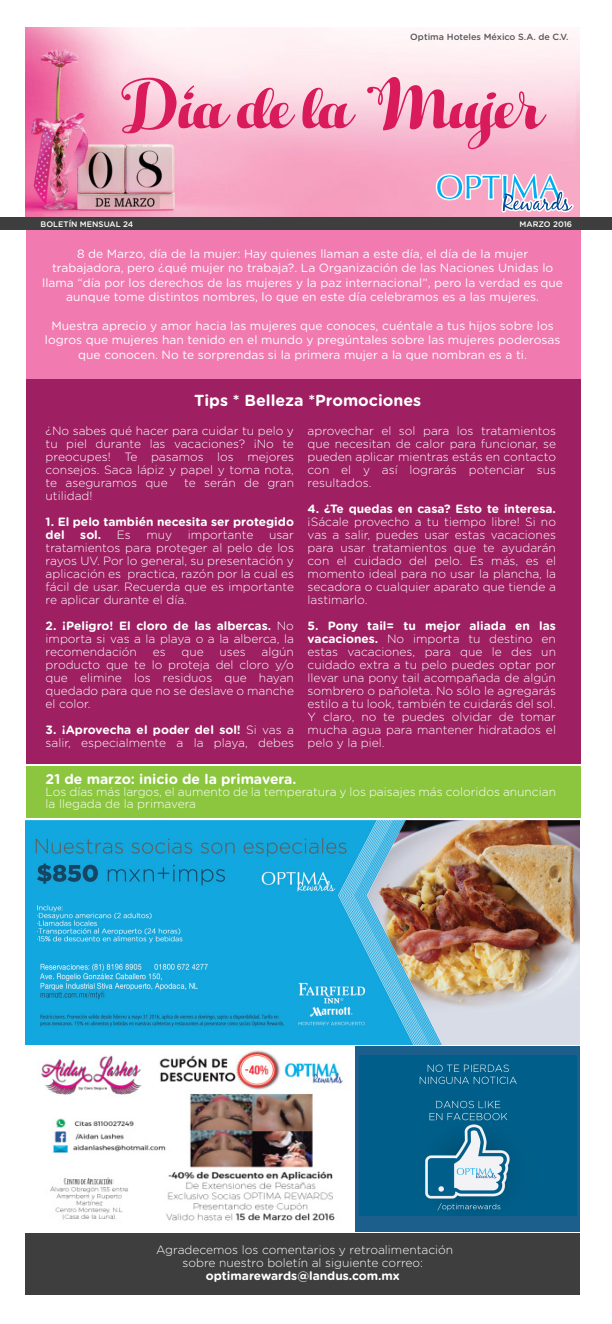
<style>
.page{position:relative;width:612px;height:1324px;background:#fff}
.page>*{position:absolute;margin:0;border:0;box-sizing:border-box;transform-origin:0 0}
.t1{font:67px "Hello Script";color:#d91a5b}
.t2{font:700 16px "Gotham Rounded";color:#fff}
.t3{font:700 14px "Gotham Rounded";color:#fff}
.t4{font:300 12px/13px "Gotham Rounded";color:#fff;text-align:justify}
.t5{font:12px/14.4px "Gotham Rounded";color:#fff;text-align:center}
.t6{font:700 12px/13px "Gotham Rounded";color:#fff}
.t7{font:500 9px "Gotham Rounded";color:#57585a}
.t8{font:500 8px "Gotham Rounded";color:#fff}
.s1{font-weight:700}
</style>
<div class="page">
<div style="left:26px;top:225px;width:554px;height:154px;background:#f17bb0"></div>
<img style="left:26px;top:27px;width:554px;height:190px">
<div style="left:0;top:217px;width:612px;height:13px;background:#3e3e3f"></div>
<svg style="left:434px;top:172px;width:142px;height:45px;background:#d2b6d3"></svg>
<div style="left:26px;top:379px;width:554px;height:384px;background:#9e1f62"></div>
<div style="left:26px;top:766px;width:554px;height:52px;background:#8bc63e"></div>
<img style="left:41px;top:1050px;width:302px;height:171px">
<img style="left:26px;top:821px;width:554px;height:223px">
<div style="left:355px;top:1046px;width:225px;height:185px;background:#1c5f8c"></div>
<img style="left:359px;top:1055px;width:218px;height:161px">
<div style="left:25px;top:1233px;width:555px;height:61px;background:#3e3e3f"></div>
<p class="t7" style="left:410px;top:31px;width:160px">Optima Hoteles México S.A. de C.V.</p>
<h1 class="t1" style="left:115px;top:66px;width:426px">Día de la Mujer</h1>
<p class="t8" style="left:41px;top:219px;width:94px">BOLETÍN MENSUAL 24</p>
<p class="t8" style="left:520px;top:219px;width:54px">MARZO 2016</p>
<p class="t5" style="left:42px;top:246px;width:522px">8 de Marzo, día de la mujer: Hay quienes llaman a este día, el día de la mujer trabajadora, pero ¿qué mujer no trabaja?. La Organización de las Naciones Unidas lo llama “día por los derechos de las mujeres y la paz internacional”, pero la verdad es que aunque tome distintos nombres, lo que en este día celebramos es a las mujeres.</p>
<p class="t5" style="left:45px;top:318px;width:517px">Muestra aprecio y amor hacia las mujeres que conoces, cuéntale a tus hijos sobre los logros que mujeres han tenido en el mundo y pregúntales sobre las mujeres poderosas que conocen. No te sorprendas si la primera mujer a la que nombran es a ti.</p>
<h2 class="t2" style="left:194px;top:388px;width:229px">Tips * Belleza *Promociones</h2>
<p class="t4" style="left:46px;top:424px;width:250px">¿No sabes qué hacer para cuidar tu pelo y tu piel durante las vacaciones? ¡No te preocupes! Te pasamos los mejores consejos. Saca lápiz y papel y toma nota, te aseguramos que</p>
<p class="t4" style="left:184px;top:476px;width:111px">te serán de gran</p>
<p class="t4" style="left:46px;top:489px;width:48px">utilidad!</p>
<p class="t6" style="left:46px;top:515px;width:250px">1. El pelo también necesita ser protegido del</p>
<p class="t6" style="left:80px;top:528px;width:23px">sol.</p>
<p class="t4" style="left:117px;top:528px;width:16px">Es</p>
<p class="t4" style="left:147px;top:528px;width:27px">muy</p>
<p class="t4" style="left:188px;top:528px;width:67px">importante</p>
<p class="t4" style="left:46px;top:528px;width:250px;text-indent:223px">usar tratamientos para proteger al pelo de los rayos UV. Por lo general, su presentación y aplicación es practica, razón por la cual es fácil de usar. Recuerda que es importante re aplicar durante el día.</p>
<p class="t4" style="left:46px;top:619px;width:250px"><span class="s1">2. ¡Peligro! El cloro de las albercas.</span> No importa si vas a la playa o a la alberca, la recomendación</p>
<p class="t4" style="left:46px;top:645px;width:250px;text-indent:216px">algún producto que te lo proteja del cloro y/o que elimine los residuos que hayan quedado para que no se deslave o manche el color.</p>
<p class="t4" style="left:46px;top:723px;width:250px"><span class="s1">3. ¡Aprovecha el poder del sol!</span> Si vas a salir, especialmente a la playa, debes</p>
<p class="t4" style="left:153px;top:645px;width:14px">es</p>
<p class="t4" style="left:181px;top:645px;width:24px">que</p>
<p class="t4" style="left:219px;top:645px;width:28px">uses</p>
<p class="t4" style="left:308px;top:424px;width:250px">aprovechar el sol para los tratamientos que necesitan de calor para funcionar, se pueden aplicar mientras estás en contacto con el y así lograrás potenciar sus resultados.</p>
<p class="t6" style="left:308px;top:502px;width:250px">4. ¿Te quedas en casa? Esto te interesa.</p>
<p class="t4" style="left:308px;top:515px;width:250px">¡Sácale provecho a tu tiempo libre! Si no vas a salir, puedes usar estas vacaciones para usar tratamientos que te ayudarán con el cuidado del pelo. Es más, es el momento ideal para no usar la plancha, la secadora o cualquier aparato que tiende a lastimarlo.</p>
<p class="t4" style="left:308px;top:619px;width:250px"><span class="s1">5. Pony tail= tu mejor aliada en las vacaciones.</span> No importa tu destino en estas vacaciones, para que le des un cuidado extra a tu pelo puedes optar por llevar una pony tail acompañada de algún sombrero o pañoleta. No sólo le agregarás estilo a tu look, también te cuidarás del sol.<br>Y claro, no te puedes olvidar de tomar mucha agua para mantener hidratados el pelo y la piel.</p>
<p class="t3" style="left:46px;top:768px;width:252px">21 de marzo: inicio de la primavera.</p>
<p class="t4" style="left:46px;top:785px;width:512px;line-height:12px">Los días más largos, el aumento de la temperatura y los paisajes más coloridos anuncian la llegada de la primavera</p>
<p class="t4" style="left:156px;top:1242px;width:299px;text-align:center">Agradecemos los comentarios y retroalimentación sobre nuestro boletín al siguiente correo:</p>
<p class="t6" style="left:206px;top:1268px;width:195px">optimarewards@landus.com.mx</p>
</div>
